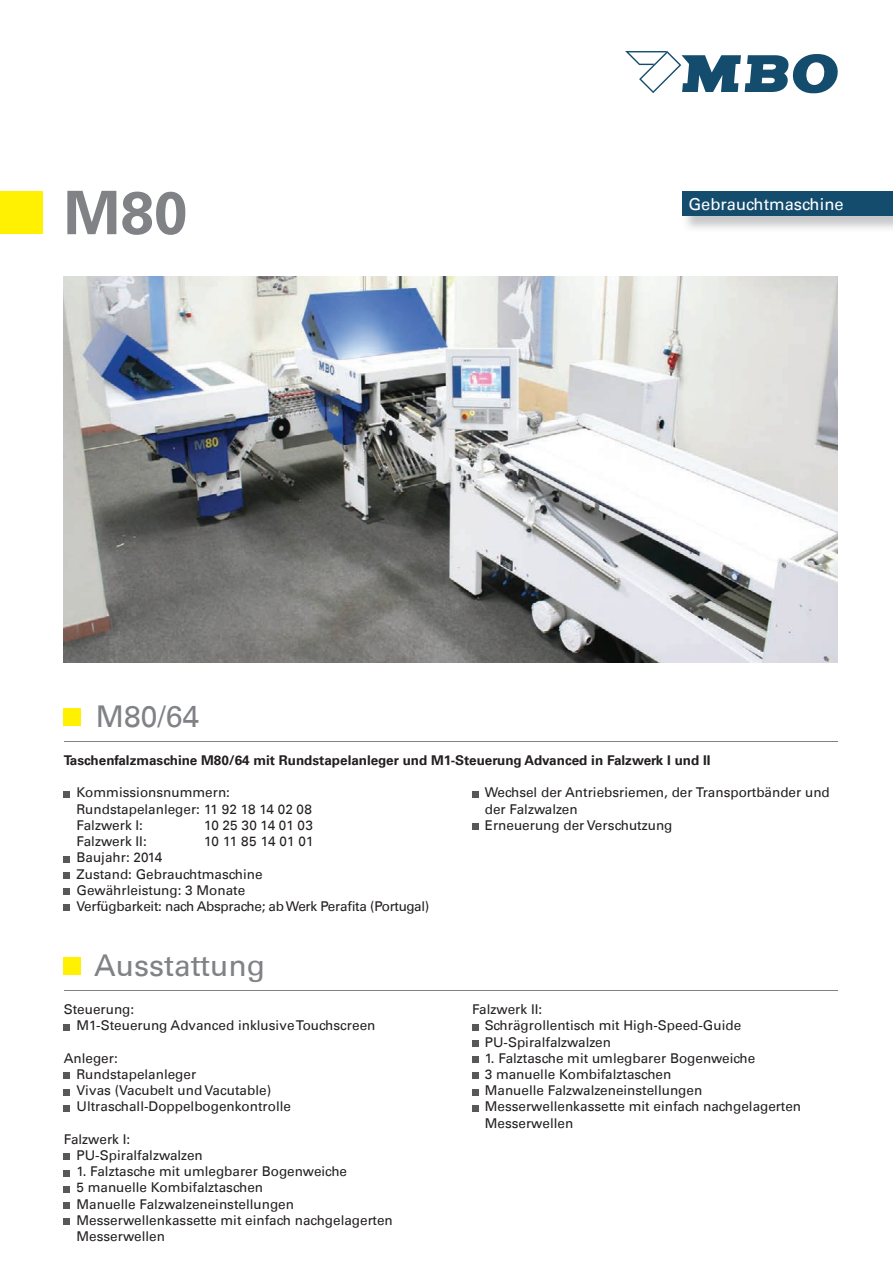
<style>
.page{position:relative;width:893px;height:1263px;background:#fff}
.page>*{position:absolute;margin:0;border:0;box-sizing:border-box;transform-origin:0 0}
.t1{font:700 60px "Univers LT";color:#808285}
.t2{font:30px "Univers LT";color:#808285}
.t3{font:16.5px "Univers LT";color:#fff}
.t4{font:13.5px/16.2px "Univers LT";color:#231f20}
.t5{font:700 13.5px "Univers LT";color:#231f20}
</style>
<div class="page">
<div style="left:64px;top:708px;width:17px;height:17px;background:#fff101"></div>
<hr style="left:64px;top:741px;width:774px;height:1px;background:#808285">
<svg style="left:64px;top:791px;width:6px;height:6px"></svg>
<svg style="left:64px;top:856px;width:6px;height:6px"></svg>
<svg style="left:64px;top:872px;width:6px;height:6px"></svg>
<div style="left:64px;top:888px;width:6px;height:7px;background:#57585a"></div>
<div style="left:64px;top:904px;width:6px;height:7px;background:#57585a"></div>
<svg style="left:472px;top:791px;width:6px;height:6px"></svg>
<div style="left:472px;top:823px;width:6px;height:7px;background:#57585a"></div>
<svg style="left:625px;top:51px;width:213px;height:42px"></svg>
<div style="left:0;top:191px;width:43px;height:43px;background:#fff101"></div>
<div style="left:64px;top:957px;width:17px;height:17px;background:#fff101"></div>
<hr style="left:64px;top:990px;width:774px;height:1px;background:#808285">
<svg style="left:64px;top:1024px;width:6px;height:6px"></svg>
<svg style="left:64px;top:1073px;width:6px;height:6px"></svg>
<svg style="left:64px;top:1089px;width:6px;height:6px"></svg>
<svg style="left:64px;top:1105px;width:6px;height:6px"></svg>
<svg style="left:64px;top:1154px;width:6px;height:6px"></svg>
<svg style="left:64px;top:1170px;width:6px;height:6px"></svg>
<svg style="left:64px;top:1186px;width:6px;height:6px"></svg>
<div style="left:64px;top:1202px;width:6px;height:7px;background:#57585a"></div>
<div style="left:64px;top:1218px;width:6px;height:7px;background:#57585a"></div>
<svg style="left:472px;top:1024px;width:6px;height:6px"></svg>
<div style="left:472px;top:1040px;width:6px;height:7px;background:#57585a"></div>
<div style="left:472px;top:1056px;width:6px;height:7px;background:#57585a"></div>
<svg style="left:472px;top:1073px;width:6px;height:6px"></svg>
<svg style="left:472px;top:1089px;width:6px;height:6px"></svg>
<svg style="left:472px;top:1105px;width:6px;height:6px"></svg>
<div style="left:682px;top:191px;width:211px;height:25px;background:#144c6e"></div>
<img style="left:64px;top:277px;width:774px;height:385px">
<h1 class="t1" style="left:64px;top:178px;width:125px">M80</h1>
<p class="t3" style="left:688px;top:194px;width:157px">Gebrauchtmaschine</p>
<h2 class="t2" style="left:96px;top:698px;width:105px">M80/64</h2>
<p class="t5" style="left:64px;top:752px;width:648px">Taschenfalzmaschine M80/64 mit Rundstapelanleger und M1-Steuerung Advanced in Falzwerk I und II</p>
<p class="t4" style="left:77px;top:785px;width:237px">Kommissionsnummern:<br>Rundstapelanleger: 11 92 18 14 02 08<br>Falzwerk I:</p>
<p class="t4" style="left:485px;top:785px;width:347px">Wechsel der Antriebsriemen, der Transportbänder und der Falzwalzen<br>Erneuerung der Verschutzung</p>
<p class="t4" style="left:204px;top:817px;width:110px">10 25 30 14 01 03</p>
<p class="t4" style="left:77px;top:833px;width:72px">Falzwerk II:</p>
<p class="t4" style="left:204px;top:833px;width:111px">10 11 85 14 01 01</p>
<p class="t4" style="left:77px;top:849px;width:354px">Baujahr: 2014<br>Zustand: Gebrauchtmaschine<br>Gewährleistung: 3 Monate<br>Verfügbarkeit: nach Absprache; ab Werk Perafita (Portugal)</p>
<h2 class="t2" style="left:94px;top:947px;width:172px">Ausstattung</h2>
<p class="t4" style="left:77px;top:1001px;width:300px;text-indent:-13px">Steuerung:<br>M1-Steuerung Advanced inklusive Touchscreen</p>
<p class="t4" style="left:77px;top:1050px;width:216px;text-indent:-13px">Anleger:<br>Rundstapelanleger<br>Vivas (Vacubelt und Vacutable)<br>Ultraschall-Doppelbogenkontrolle</p>
<p class="t4" style="left:77px;top:1131px;width:128px;text-indent:-13px">Falzwerk I:<br>PU-Spiralfalzwalzen</p>
<p class="t4" style="left:77px;top:1163px;width:318px">1. Falztasche mit umlegbarer Bogenweiche<br>5 manuelle Kombifalztaschen<br>Manuelle Falzwalzeneinstellungen Messerwellenkassette mit einfach nachgelagerten Messerwellen</p>
<p class="t4" style="left:485px;top:1001px;width:258px;text-indent:-13px">Falzwerk II:<br>Schrägrollentisch mit High-Speed-Guide<br>PU-Spiralfalzwalzen</p>
<p class="t4" style="left:485px;top:1050px;width:318px">1. Falztasche mit umlegbarer Bogenweiche<br>3 manuelle Kombifalztaschen<br>Manuelle Falzwalzeneinstellungen Messerwellenkassette mit einfach nachgelagerten Messerwellen</p>
</div>
